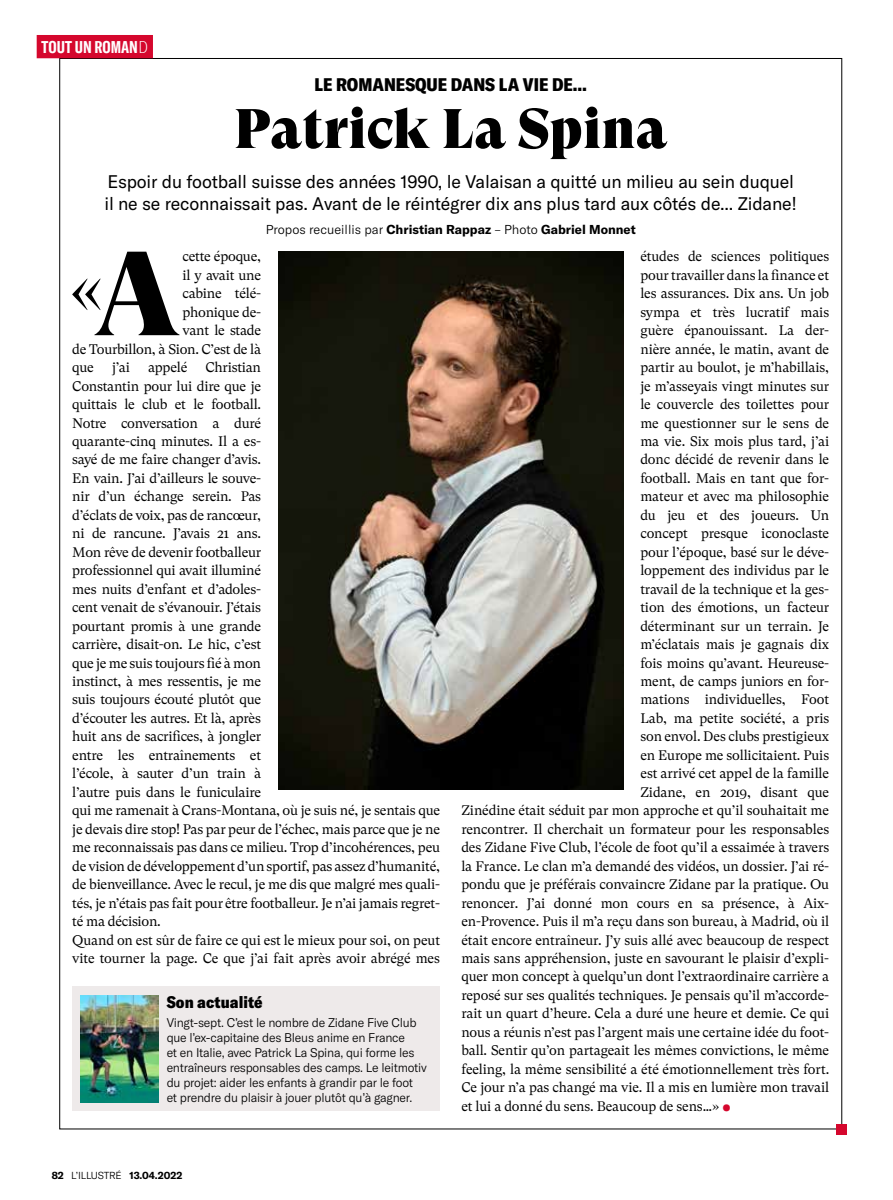
<style>
.page{position:relative;width:893px;height:1200px;background:#fff}
.page>*{position:absolute;margin:0;border:0;box-sizing:border-box;transform-origin:0 0}
.t1{font:77.7px "GT Super Display";color:#000;scale:.93 1}
.t2{font:55.5px "GT Super Display Super";color:#000}
.t3{font:18px/22.5px "GT America";letter-spacing:-.01em;color:#000}
.t4{font:900 condensed 18px "GT America";color:#000}
.t5{font:700 extra-condensed 16.8px "GT America";color:#fff}
.t6{font:900 condensed 16.5px "GT America";letter-spacing:.005em;color:#000}
.t7{font:13.8px/18.5px "GT Super Text";letter-spacing:-.01em;color:#000}
.t8{font:700 12.75px "GT America";color:#000}
.t9{font:300 12.45px/15px "GT America";letter-spacing:-.02em;color:#000}
.t10{font:700 10.05px "GT America";letter-spacing:-.005em;color:#000}
.s1{font-weight:100;font-stretch:condensed}
.s2{font-weight:300}
.s3{font-family:"GT Super Display Super";font-size:119.25px}
.s4{font-weight:900;font-size:9px;color:#d5072d}
</style>
<div class="page">
<div style="left:836px;top:1123px;width:11px;height:11px;background:#d5072d"></div>
<div style="left:72px;top:986px;width:368px;height:124px;background:#eeeaea"></div>
<img style="left:81px;top:995px;width:77px;height:106px">
<img style="left:278px;top:251px;width:345px;height:538px">
<div style="left:37px;top:35px;width:116px;height:23px;background:#d5072d"></div>
<p class="t5" style="left:41px;top:37px;width:108px">TOUT UN ROMAN<span class="s1">D</span></p>
<h3 class="t4" style="left:314px;top:73px;width:274px">LE ROMANESQUE DANS LA VIE DE…</h3>
<h2 class="t2" style="left:234px;top:99px;width:435px">Patrick La Spina</h2>
<h3 class="t3" style="left:104px;top:170px;width:694px">Espoir du football suisse des années 1990, le Valaisan a quitté un milieu au sein duquel il ne se reconnaissait pas. Avant de le réintégrer dix ans plus tard aux côtés de... Zidane!</h3>
<p class="t8" style="left:266px;top:222px;width:372px"><span class="s2">Propos recueillis par</span> Christian Rappaz <span class="s2">– Photo</span> Gabriel Monnet</p>
<h1 class="t1" style="left:68px;top:248px;width:122px">«<span class="s3">A</span></h1>
<p class="t7" style="left:182px;top:247px;width:80px">cette époque,</p>
<p class="t7" style="left:182px;top:266px;width:80px">il y avait une</p>
<p class="t7" style="left:182px;top:284px;width:80px">cabine télé-</p>
<p class="t7" style="left:182px;top:303px;width:80px">phonique de-</p>
<p class="t7" style="left:182px;top:321px;width:80px">vant le stade</p>
<p class="t7" style="left:72px;top:339px;width:190px">de Tourbillon, à Sion. C’est de là</p>
<p class="t7" style="left:72px;top:358px;width:23px">que</p>
<p class="t7" style="left:112px;top:358px;width:19px">j’ai</p>
<p class="t7" style="left:148px;top:358px;width:41px">appelé</p>
<p class="t7" style="left:72px;top:358px;width:369px;text-indent:133px">Christian<br>Constantin pour lui dire que je<br>quittais le club et le football.<br>Notre conversation a duré<br>quarante-cinq minutes. Il a es-<br>sayé de me faire changer d’avis.<br>En vain. J’ai d’ailleurs le souve-<br>nir d’un échange serein. Pas<br>d’éclats de voix, pas de rancœur,<br>ni de rancune. J’avais 21 ans.<br>Mon rêve de devenir footballeur<br>professionnel qui avait illuminé<br>mes nuits d’enfant et d’adoles-<br>cent venait de s’évanouir. J’étais<br>pourtant promis à une grande<br>carrière, disait-on. Le hic, c’est<br>que je me suis toujours fié à mon<br>instinct, à mes ressentis, je me<br>suis toujours écouté plutôt que<br>d’écouter les autres. Et là, après<br>huit ans de sacrifices, à jongler<br>entre les entraînements et<br>l’école, à sauter d’un train à<br>l’autre puis dans le funiculaire<br>qui me ramenait à Crans-Montana, où je suis né, je sentais que je devais dire stop! Pas par peur de l’échec, mais parce que je ne me reconnaissais pas dans ce milieu. Trop d’incohérences, peu de vision de développement d’un sportif, pas assez d’humanité, de bienveillance. Avec le recul, je me dis que malgré mes quali&shy;tés, je n’étais pas fait pour être footballeur. Je n’ai jamais regret&shy;té ma décision.<br>Quand on est sûr de faire ce qui est le mieux pour soi, on peut vite tourner la page. Ce que j’ai fait après avoir abrégé mes</p>
<p class="t6" style="left:167px;top:991px;width:98px">Son actualité</p>
<p class="t9" style="left:167px;top:1014px;width:262px">Vingt-sept. C’est le nombre de Zidane Five Club que l’ex-capitaine des Bleus anime en France<br>et en Italie, avec Patrick La Spina, qui forme les entraîneurs responsables des camps. Le leitmotiv du projet: aider les enfants à grandir par le foot<br>et prendre du plaisir à jouer plutôt qu’à gagner.</p>
<p class="t7" style="left:640px;top:247px;width:190px">études de sciences politiques</p>
<p class="t7" style="left:640px;top:266px;width:190px">pour travailler dans la finance et</p>
<p class="t7" style="left:640px;top:284px;width:190px">les assurances. Dix ans. Un job</p>
<p class="t7" style="left:640px;top:303px;width:190px">sympa et très lucratif mais</p>
<p class="t7" style="left:640px;top:321px;width:190px">guère épanouissant. La der-</p>
<p class="t7" style="left:640px;top:339px;width:190px">nière année, le matin, avant de</p>
<p class="t7" style="left:640px;top:358px;width:190px">partir au boulot, je m’habillais,</p>
<p class="t7" style="left:640px;top:376px;width:190px">je m’asseyais vingt minutes sur</p>
<p class="t7" style="left:640px;top:395px;width:190px">le couvercle des toilettes pour</p>
<p class="t7" style="left:640px;top:413px;width:190px">me questionner sur le sens de</p>
<p class="t7" style="left:640px;top:432px;width:190px">ma vie. Six mois plus tard, j’ai</p>
<p class="t7" style="left:640px;top:450px;width:190px">donc décidé de revenir dans le</p>
<p class="t7" style="left:640px;top:469px;width:190px">football. Mais en tant que for-</p>
<p class="t7" style="left:640px;top:487px;width:190px">mateur et avec ma philosophie</p>
<p class="t7" style="left:640px;top:505px;width:190px">du jeu et des joueurs. Un</p>
<p class="t7" style="left:640px;top:524px;width:190px">concept presque iconoclaste</p>
<p class="t7" style="left:640px;top:542px;width:190px">pour l’époque, basé sur le déve-</p>
<p class="t7" style="left:640px;top:561px;width:190px">loppement des individus par le</p>
<p class="t7" style="left:640px;top:579px;width:190px">travail de la technique et la ges-</p>
<p class="t7" style="left:640px;top:598px;width:190px">tion des émotions, un facteur</p>
<p class="t7" style="left:640px;top:616px;width:190px">déterminant sur un terrain. Je</p>
<p class="t7" style="left:640px;top:635px;width:190px">m’éclatais mais je gagnais dix</p>
<p class="t7" style="left:640px;top:653px;width:190px">fois moins qu’avant. Heureuse-</p>
<p class="t7" style="left:640px;top:672px;width:190px">ment, de camps juniors en for-</p>
<p class="t7" style="left:640px;top:690px;width:190px">mations individuelles, Foot</p>
<p class="t7" style="left:640px;top:708px;width:190px">Lab, ma petite société, a pris</p>
<p class="t7" style="left:640px;top:727px;width:190px">son envol. Des clubs prestigieux</p>
<p class="t7" style="left:640px;top:745px;width:190px">en Europe me sollicitaient. Puis</p>
<p class="t7" style="left:640px;top:764px;width:190px">est arrivé cet appel de la famille</p>
<p class="t7" style="left:640px;top:782px;width:190px">Zidane, en 2019, disant que</p>
<p class="t7" style="left:461px;top:801px;width:369px">Zinédine était séduit par mon approche et qu’il souhaitait me</p>
<p class="t7" style="left:461px;top:819px;width:369px">rencontrer. Il cherchait un formateur pour les responsables</p>
<p class="t7" style="left:461px;top:838px;width:369px">des Zidane Five Club, l’école de foot qu’il a essaimée à travers</p>
<p class="t7" style="left:461px;top:856px;width:369px">la France. Le clan m’a demandé des vidéos, un dossier. J’ai ré-</p>
<p class="t7" style="left:461px;top:874px;width:369px">pondu que je préférais convaincre Zidane par la pratique. Ou</p>
<p class="t7" style="left:461px;top:893px;width:369px">renoncer. J’ai donné mon cours en sa présence, à Aix-</p>
<p class="t7" style="left:461px;top:911px;width:369px">en-Provence. Puis il m’a reçu dans son bureau, à Madrid, où il</p>
<p class="t7" style="left:461px;top:930px;width:369px">était encore entraîneur. J’y suis allé avec beaucoup de respect</p>
<p class="t7" style="left:461px;top:948px;width:369px">mais sans appréhension, juste en savourant le plaisir d’expli-</p>
<p class="t7" style="left:461px;top:967px;width:369px">quer mon concept à quelqu’un dont l’extraordinaire carrière a</p>
<p class="t7" style="left:461px;top:985px;width:369px">reposé sur ses qualités techniques. Je pensais qu’il m’accorde-</p>
<p class="t7" style="left:461px;top:1004px;width:369px">rait un quart d’heure. Cela a duré une heure et demie. Ce qui</p>
<p class="t7" style="left:461px;top:1022px;width:369px">nous a réunis n’est pas l’argent mais une certaine idée du foot-</p>
<p class="t7" style="left:461px;top:1041px;width:369px">ball. Sentir qu’on partageait les mêmes convictions, le même</p>
<p class="t7" style="left:461px;top:1059px;width:369px">feeling, la même sensibilité a été émotionnellement très fort.</p>
<p class="t7" style="left:461px;top:1077px;width:369px">Ce jour n’a pas changé ma vie. Il a mis en lumière mon travail</p>
<p class="t7" style="left:461px;top:1096px;width:270px">et lui a donné du sens. Beaucoup de sens…» <span class="s4">●</span></p>
<p class="t10" style="left:52px;top:1168px;width:132px">82 <span class="s2">L’ILLUSTRÉ</span> 13.04.2022</p>
</div>
